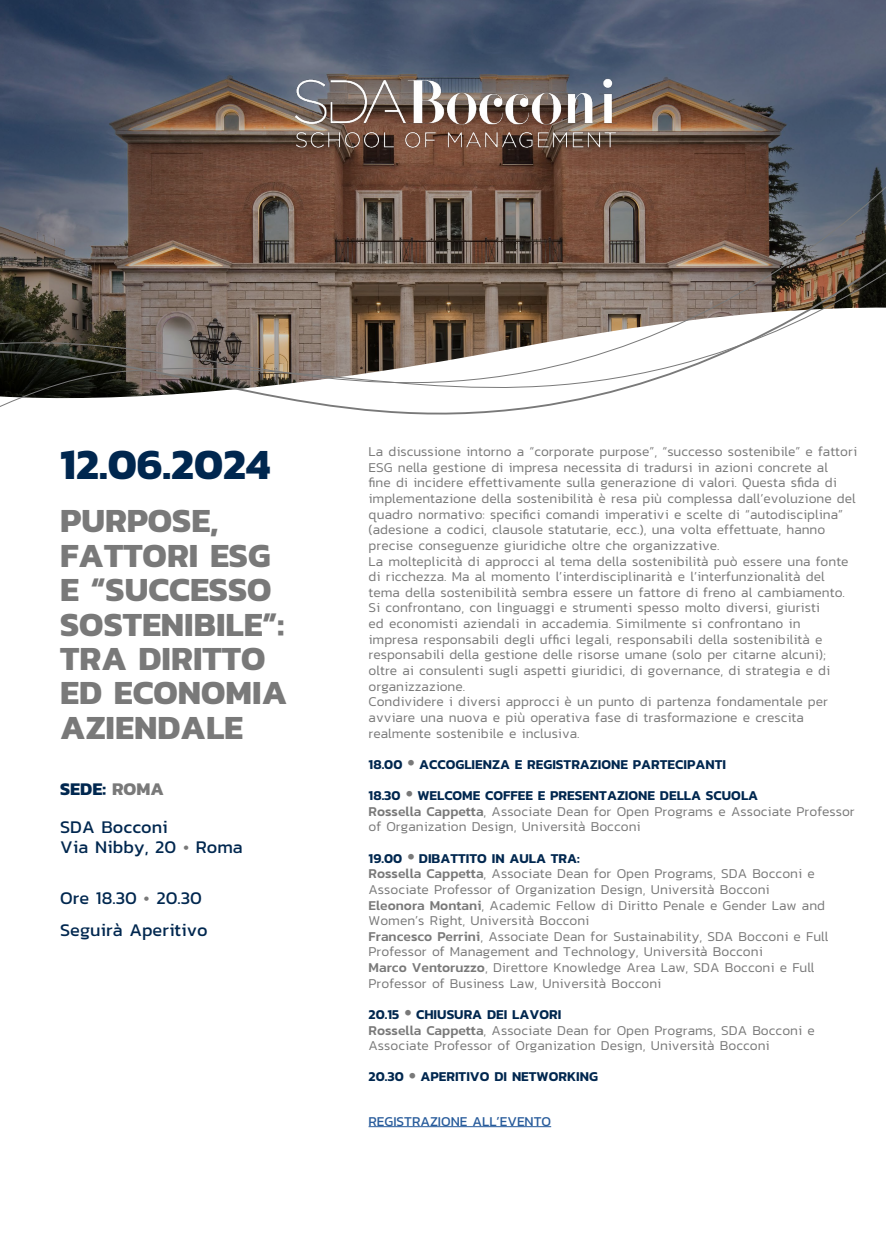
<style>
.page{position:relative;width:886px;height:1241px;background:#fff}
.page>*{position:absolute;margin:0;border:0;box-sizing:border-box;transform-origin:0 0}
.t1{font:700 43.75px "Kanit";color:#00274f}
.t2{font:700 34.38px/34.4px "Kanit";color:#797979}
.t3{font:18.12px/38.8px "Kanit";color:#00274f}
.t4{font:300 13.75px/15.6px "Kanit";color:#797979}
.t5{font:600 13.75px "Kanit";color:#00274f}
.t6{font:13.75px "Kanit";color:#275b9b}
.s1{font-weight:700}
.s2{font-weight:700;color:#797979}
.s3{font-family:"Lucida Grande";font-size:10.62px;color:#797979}
.s4{font-family:"Lucida Grande";font-weight:400;color:#797979}
.s5{font-weight:600;color:#00274f}
.s6{font-family:"Lucida Grande";font-weight:400}
.s7{font-weight:500}
</style>
<div class="page">
<hr style="left:369px;top:1126px;width:182px;height:1px;background:#275b9b">
<svg style="left:0;top:0;width:886px;height:415px;background:#777070"></svg>
<img style="left:246px;top:71px;width:415px;height:88px">
<h1 class="t1" style="left:60px;top:430px;width:211px">12.06.2024</h1>
<h2 class="t2" style="left:60px;top:502px;width:229px">PURPOSE,<br>FATTORI ESG<br>E “SUCCESSO<br>SOSTENIBILE”:<br>TRA DIRITTO<br>ED ECONOMIA<br>AZIENDALE</h2>
<h3 class="t3" style="left:60px;top:768px;width:109px"><span class="s1">SEDE:</span> <span class="s2">ROMA<br></span>SDA Bocconi</h3>
<h3 class="t3" style="left:60px;top:826px;width:184px">Via Nibby, 20 <span class="s3">●</span> Roma</h3>
<h3 class="t3" style="left:60px;top:881px;width:149px;line-height:32.1px">Ore 18.30 <span class="s3">●</span> 20.30<br>Seguirà Aperitivo</h3>
<p class="t4" style="left:369px;top:443px;width:490px">La discussione intorno a “corporate purpose”, “successo sostenibile” e fattori ESG nella gestione di impresa necessita di tradursi in azioni concrete al<br>fine di incidere effettivamente sulla generazione di valori. Questa sfida di implementazione della sostenibilità è resa più complessa dall’evoluzione del quadro normativo: specifici comandi imperativi e scelte di “autodisciplina” (adesione a codici, clausole statutarie, ecc.), una volta effettuate, hanno precise conseguenze giuridiche oltre che organizzative.<br>La molteplicità di approcci al tema della sostenibilità può essere una fonte di ricchezza. Ma al momento l’interdisciplinarità e l’interfunzionalità del tema della sostenibilità sembra essere un fattore di freno al cambiamento.<br>Si confrontano, con linguaggi e strumenti spesso molto diversi, giuristi<br>ed economisti aziendali in accademia. Similmente si confrontano in<br>impresa responsabili degli uffici legali, responsabili della sostenibilità e responsabili della gestione delle risorse umane (solo per citarne alcuni); oltre ai consulenti sugli aspetti giuridici, di governance, di strategia e di organizzazione.<br>Condividere i diversi approcci è un punto di partenza fondamentale per avviare una nuova e più operativa fase di trasformazione e crescita realmente sostenibile e inclusiva.</p>
<p class="t5" style="left:369px;top:753px;width:359px">18.00 <span class="s4">●</span> ACCOGLIENZA E REGISTRAZIONE PARTECIPANTI</p>
<p class="t4" style="left:369px;top:787px;width:488px"><span class="s5">18.30</span> <span class="s6">●</span> <span class="s5">WELCOME COFFEE E PRESENTAZIONE DELLA SCUOLA<br></span><span class="s7">Rossella Cappetta</span>, Associate Dean for Open Programs e Associate Professor of Organization Design, Università Bocconi</p>
<p class="t4" style="left:369px;top:849px;width:461px"><span class="s5">19.00</span> <span class="s6">●</span> <span class="s5">DIBATTITO IN AULA TRA:<br></span><span class="s7">Rossella Cappetta</span>, Associate Dean for Open Programs, SDA Bocconi e Associate Professor of Organization Design, Università Bocconi <span class="s7">Eleonora Montani</span>, Academic Fellow di Diritto Penale e Gender Law and Women’s Right, Università Bocconi<br><span class="s7">Francesco Perrini</span>, Associate Dean for Sustainability, SDA Bocconi e Full Professor of Management and Technology, Università Bocconi<br><span class="s7">Marco Ventoruzzo</span>, Direttore Knowledge Area Law, SDA Bocconi e Full Professor of Business Law, Università Bocconi</p>
<p class="t4" style="left:369px;top:1006px;width:448px"><span class="s5">20.15</span> <span class="s6">●</span> <span class="s5">CHIUSURA DEI LAVORI<br></span><span class="s7">Rossella Cappetta</span>, Associate Dean for Open Programs, SDA Bocconi e<br>Associate Professor of Organization Design, Università Bocconi</p>
<p class="t5" style="left:369px;top:1066px;width:231px">20.30 <span class="s4">●</span> APERITIVO DI NETWORKING</p>
<p class="t6" style="left:369px;top:1110px;width:184px">REGISTRAZIONE ALL’EVENTO</p>
</div>
